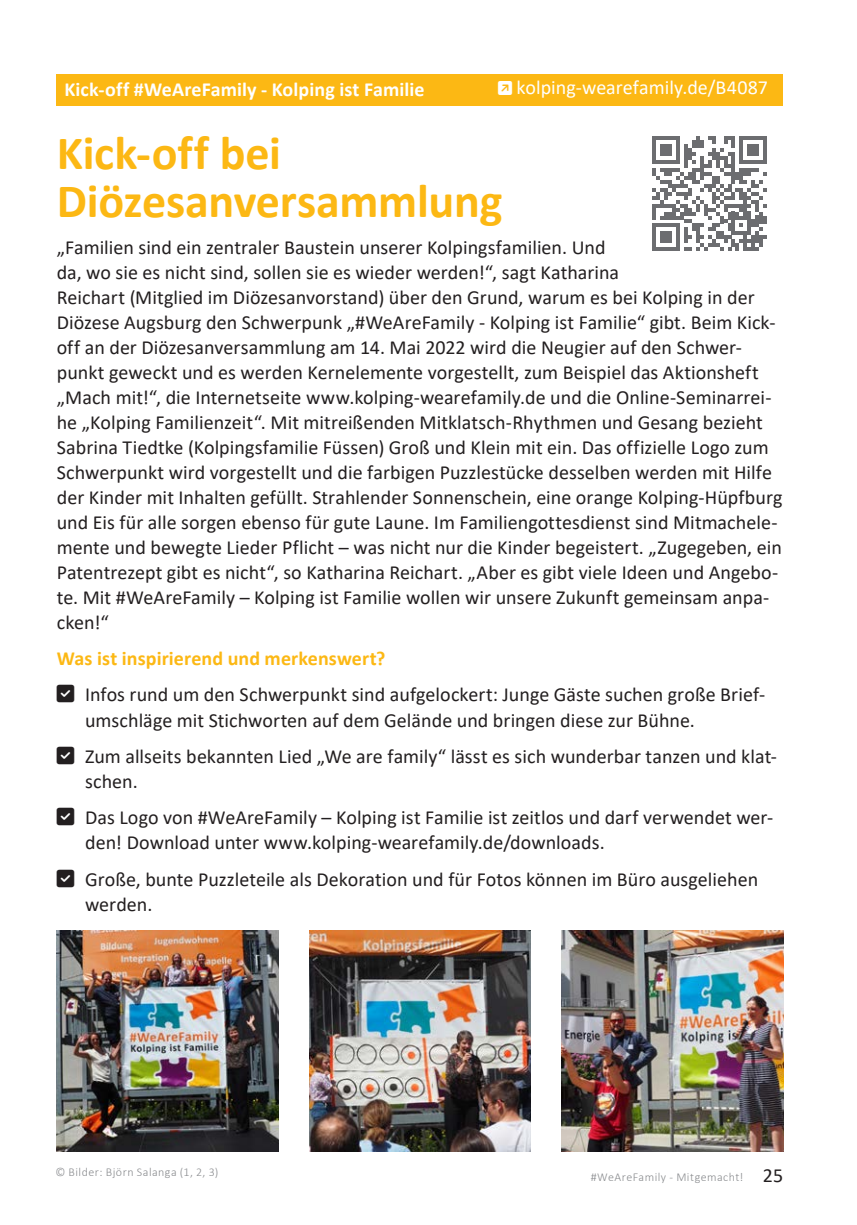
<style>
.page{position:relative;width:857px;height:1225px;background:#fff}
.page>*{position:absolute;margin:0;border:0;box-sizing:border-box;transform-origin:0 0}
.t1{font:700 48px/48px "Calibri";letter-spacing:-.005em;color:#fcb814}
.t2{font:20px/25px "Calibri";color:#231f20}
.t3{font:700 20px "Calibri";letter-spacing:.005em;color:#fff}
.t4{font:700 20px "Calibri";letter-spacing:.005em;color:#fcb814}
.t5{font:20px "Calibri";color:#fff}
.t6{font:300 12px "Calibri";letter-spacing:.04em;color:#8a8c8f}
.s1{font-weight:400;font-size:20px;color:#231f20}
</style>
<div class="page">
<div style="left:57px;top:74px;width:725px;height:31px;background:#fcb814"></div>
<svg style="left:652px;top:136px;width:114px;height:115px"></svg>
<img style="left:57px;top:930px;width:221px;height:221px">
<img style="left:561px;top:930px;width:221px;height:221px">
<img style="left:309px;top:930px;width:221px;height:221px">
<p class="t3" style="left:64px;top:75px;width:361px">Kick-off #WeAreFamily - Kolping ist Familie</p>
<p class="t5" style="left:516px;top:74px;width:253px">kolping-wearefamily.de/B4087</p>
<h1 class="t1" style="left:57px;top:129px;width:447px">Kick-off bei<br>Diözesanversammlung</h1>
<p class="t2" style="left:57px;top:234px;width:727px">„Familien sind ein zentraler Baustein unserer Kolpingsfamilien. Und<br>da, wo sie es nicht sind, sollen sie es wieder werden!“, sagt Katharina<br>Reichart (Mitglied im Diözesanvorstand) über den Grund, warum es bei Kolping in der Diözese Augsburg den Schwerpunk „#WeAreFamily - Kolping ist Familie“ gibt. Beim Kick&shy;off an der Diözesanversammlung am 14. Mai 2022 wird die Neugier auf den Schwer&shy;punkt geweckt und es werden Kernelemente vorgestellt, zum Beispiel das Aktionsheft „Mach mit!“, die Internetseite www.kolping-wearefamily.de und die Online-Seminarrei&shy;he „Kolping Familienzeit“. Mit mitreißenden Mitklatsch-Rhythmen und Gesang bezieht Sabrina Tiedtke (Kolpingsfamilie Füssen) Groß und Klein mit ein. Das offizielle Logo zum Schwerpunkt wird vorgestellt und die farbigen Puzzlestücke desselben werden mit Hilfe der Kinder mit Inhalten gefüllt. Strahlender Sonnenschein, eine orange Kolping-Hüpfburg und Eis für alle sorgen ebenso für gute Laune. Im Familiengottesdienst sind Mitmachele&shy;mente und bewegte Lieder Pflicht – was nicht nur die Kinder begeistert. „Zugegeben, ein Patentrezept gibt es nicht“, so Katharina Reichart. „Aber es gibt viele Ideen und Angebo&shy;te. Mit #WeAreFamily – Kolping ist Familie wollen wir unsere Zukunft gemeinsam anpa&shy;cken!“</p>
<p class="t4" style="left:57px;top:644px;width:330px">Was ist inspirierend und merkenswert?</p>
<p class="t2" style="left:85px;top:682px;width:681px">Infos rund um den Schwerpunkt sind aufgelockert: Junge Gäste suchen große Brief&shy;umschläge mit Stichworten auf dem Gelände und bringen diese zur Bühne.</p>
<p class="t2" style="left:85px;top:743px;width:693px">Zum allseits bekannten Lied „We are family“ lässt es sich wunderbar tanzen und klat&shy;schen.</p>
<p class="t2" style="left:85px;top:804px;width:689px">Das Logo von #WeAreFamily – Kolping ist Familie ist zeitlos und darf verwendet wer&shy;den! Download unter www.kolping-wearefamily.de/downloads.</p>
<p class="t2" style="left:85px;top:866px;width:674px">Große, bunte Puzzleteile als Dekoration und für Fotos können im Büro ausgeliehen werden.</p>
<p class="t6" style="left:55px;top:1164px;width:164px">© Bilder: Björn Salanga (1, 2, 3)</p>
<p class="t6" style="left:590px;top:1169px;width:194px">#WeAreFamily - Mitgemacht! <span class="s1">25</span></p>
</div>
